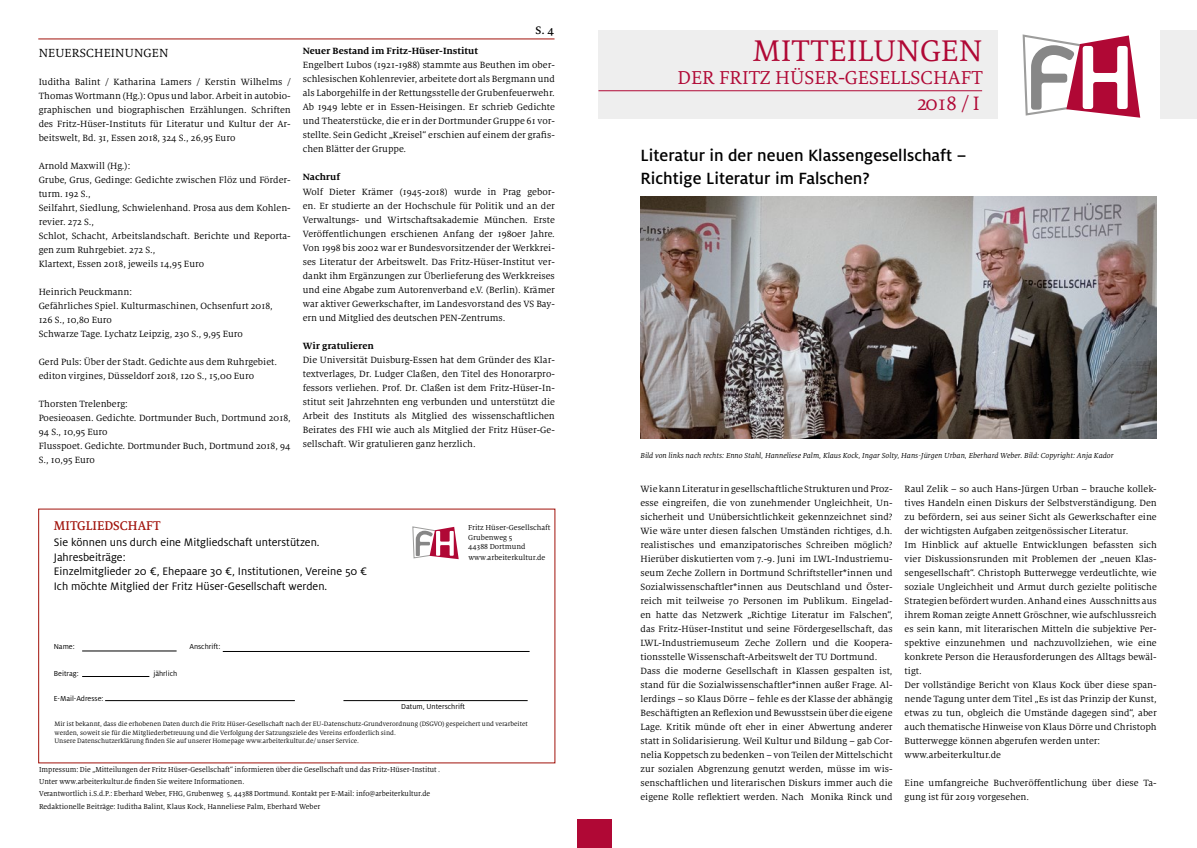
<style>
.page{position:relative;width:1197px;height:848px;background:#fff}
.page>*{position:absolute;margin:0;border:0;box-sizing:border-box;transform-origin:0 0}
.t1{font:33px "Milo Serif OT";color:#b00835}
.t2{font:21.4px "Milo Serif OT";color:#b00835}
.t3{font:20.7px "Milo Serif OT";color:#b00835}
.t4{font:500 18px/23px "Milo OT";color:#000}
.t5{font:500 14px "Milo Serif OT";color:#a1120b;scale:.95 1}
.t6{font:13px "Milo Serif OT";letter-spacing:.01em;color:#000}
.t7{font:12px/14.5px "Milo OT";color:#000}
.t8{font:500 12px "Milo Serif OT";color:#000}
.t9{font:10px/14px "Milo Serif OT";color:#000}
.t10{font:700 10px "Milo Serif OT";color:#000}
.t11{font:8px/12px "Milo Serif OT";color:#000;scale:.95 1}
.t12{font:italic 8px "Milo Serif OT";color:#000}
.t13{font:8px/9.6px "Milo Serif OT";color:#000}
.t14{font:8px "Milo OT";color:#000}
.t15{font:7.8px "Milo Serif OT";color:#000}
.t16{font:7px/8.4px "Milo Serif OT";color:#000}
</style>
<div class="page">
<div style="left:598px;top:30px;width:598px;height:88px;background:#eee"></div>
<div style="left:998px;top:17px;width:161px;height:124px;background:#fff"></div>
<hr style="left:598px;top:90px;width:383px;height:1px;background:#b00835">
<svg style="left:1022px;top:34px;width:118px;height:84px"></svg>
<hr style="left:38px;top:39px;width:516px;height:1px;background:#a1120b">
<div style="left:577px;top:819px;width:34px;height:29px;background:#b00835"></div>
<hr style="left:82px;top:650px;width:94px;height:1px;background:#000">
<hr style="left:82px;top:676px;width:67px;height:1px;background:#000">
<hr style="left:223px;top:651px;width:306px;height:1px;background:#000">
<hr style="left:343px;top:700px;width:184px;height:1px;background:#000">
<hr style="left:105px;top:700px;width:190px;height:1px;background:#000">
<svg style="left:412px;top:526px;width:46px;height:33px"></svg>
<img style="left:640px;top:196px;width:516px;height:243px">
<h3 class="t6" style="left:39px;top:46px;width:131px">NEUERSCHEINUNGEN</h3>
<p class="t9" style="left:39px;top:75px;width:253px;text-align:justify">Iuditha Balint / Katharina Lamers / Kerstin Wilhelms / Thomas Wortmann (Hg.): Opus und labor. Arbeit in autobio&shy;graphischen und biographischen Erzählungen. Schriften des Fritz-Hüser-Instituts für Literatur und Kultur der Ar&shy;beitswelt, Bd. 31, Essen 2018, 324 S., 26,95 Euro</p>
<p class="t9" style="left:39px;top:159px;width:253px">Arnold Maxwill (Hg.):<br>Grube, Grus, Gedinge: Gedichte zwischen Flöz und Förder&shy;turm. 192 S.,<br>Seilfahrt, Siedlung, Schwielenhand. Prosa aus dem Kohlen&shy;revier. 272 S.,<br>Schlot, Schacht, Arbeitslandschaft. Berichte und Reporta&shy;gen zum Ruhrgebiet. 272 S.,<br>Klartext, Essen 2018, jeweils 14,95 Euro</p>
<p class="t9" style="left:39px;top:285px;width:235px">Heinrich Peuckmann:<br>Gefährliches Spiel. Kulturmaschinen, Ochsenfurt 2018, 126 S., 10,80 Euro<br>Schwarze Tage. Lychatz Leipzig, 230 S., 9,95 Euro</p>
<p class="t9" style="left:39px;top:355px;width:240px">Gerd Puls: Über der Stadt. Gedichte aus dem Ruhrgebiet. editon virgines, Düsseldorf 2018, 120 S., 15,00 Euro</p>
<p class="t9" style="left:39px;top:397px;width:253px">Thorsten Trelenberg:<br>Poesieoasen. Gedichte. Dortmunder Buch, Dortmund 2018, 94 S., 10,95 Euro<br>Flusspoet. Gedichte. Dortmunder Buch, Dortmund 2018, 94<br>S., 10,95 Euro</p>
<p class="t8" style="left:535px;top:24px;width:20px">S. 4</p>
<p class="t10" style="left:303px;top:46px;width:177px">Neuer Bestand im Fritz-Hüser-Institut</p>
<p class="t9" style="left:303px;top:58px;width:253px;text-align:justify">Engelbert Lubos (1921-1988) stammte aus Beuthen im ober&shy;schlesischen Kohlenrevier, arbeitete dort als Bergmann und als Laborgehilfe in der Rettungsstelle der Grubenfeuerwehr.<br>Ab 1949 lebte er in Essen-Heisingen. Er schrieb Gedichte und Theaterstücke, die er in der Dortmunder Gruppe 61 vor&shy;stellte. Sein Gedicht „Kreisel“ erschien auf einem der grafis&shy;chen Blätter der Gruppe.</p>
<p class="t10" style="left:303px;top:172px;width:39px">Nachruf</p>
<p class="t9" style="left:303px;top:184px;width:253px;text-align:justify">Wolf Dieter Krämer (1945-2018) wurde in Prag gebor&shy;en. Er studierte an der Hochschule für Politik und an der Verwaltungs- und Wirtschaftsakademie München. Erste Veröffentlichungen erschienen Anfang der 1980er Jahre.<br>Von 1998 bis 2002 war er Bundesvorsitzender der Werkkrei&shy;ses Literatur der Arbeitswelt. Das Fritz-Hüser-Institut ver&shy;dankt ihm Ergänzungen zur Überlieferung des Werkkreises und eine Abgabe zum Autorenverband e.V. (Berlin). Krämer war aktiver Gewerkschafter, im Landesvorstand des VS Bay&shy;ern und Mitglied des deutschen PEN-Zentrums.</p>
<p class="t10" style="left:303px;top:340px;width:72px">Wir gratulieren</p>
<p class="t9" style="left:303px;top:352px;width:253px;text-align:justify">Die Universität Duisburg-Essen hat dem Gründer des Klar&shy;textverlages, Dr. Ludger Claßen, den Titel des Honorarpro&shy;fessors verliehen. Prof. Dr. Claßen ist dem Fritz-Hüser-In&shy;stitut seit Jahrzehnten eng verbunden und unterstützt die Arbeit des Instituts als Mitglied des wissenschaftlichen Beirates des FHI wie auch als Mitglied der Fritz Hüser-Ge&shy;sellschaft. Wir gratulieren ganz herzlich.</p>
<h3 class="t5" style="left:54px;top:518px;width:114px">MITGLIEDSCHAFT</h3>
<p class="t7" style="left:54px;top:535px;width:315px">Sie können uns durch eine Mitgliedschaft unterstützen.<br>Jahresbeiträge:<br>Einzelmitglieder 20 €, Ehepaare 30 €, Institutionen, Vereine 50 € Ich möchte Mitglied der Fritz Hüser-Gesellschaft werden.</p>
<p class="t14" style="left:54px;top:642px;width:22px">Name:</p>
<p class="t14" style="left:189px;top:642px;width:33px">Anschrift:</p>
<p class="t14" style="left:54px;top:669px;width:26px">Beitrag:</p>
<p class="t14" style="left:153px;top:669px;width:25px">jährlich</p>
<p class="t14" style="left:54px;top:694px;width:51px">E-Mail-Adresse:</p>
<p class="t13" style="left:468px;top:523px;width:84px">Fritz Hüser-Gesellschaft<br>Grubenweg 5<br>44388 Dortmund</p>
<p class="t13" style="left:468px;top:553px;width:79px">www.arbeiterkultur.de</p>
<p class="t14" style="left:401px;top:702px;width:65px">Datum, Unterschrift</p>
<p class="t16" style="left:54px;top:720px;width:474px">Mir ist bekannt, dass die erhobenen Daten durch die Fritz Hüser-Gesellschaft nach der EU-Datenschutz-Grundverordnung (DSGVO) gespeichert und verarbeitet werden, soweit sie für die Mitgliederbetreuung und die Verfolgung der Satzungsziele des Vereins erforderlich sind.<br>Unsere Datenschutzerklärung finden Sie auf unserer Homepage www.arbeiterkultur.de/ unser Service.</p>
<p class="t11" style="left:39px;top:764px;width:424px">Impressum: Die „Mitteilungen der Fritz Hüser-Gesellschaft“ informieren über die Gesellschaft und das Fritz-Hüser-Institut .<br>Unter www.arbeiterkultur.de finden Sie weitere Informationen.<br>Verantwortlich i.S.d.P.: Eberhard Weber, FHG, Grubenweg 5, 44388 Dortmund. Kontakt per E-Mail: info@arbeiterkultur.de</p>
<p class="t15" style="left:39px;top:802px;width:283px">Redaktionelle Beiträge: Iuditha Balint, Klaus Kock, Hanneliese Palm, Eberhard Weber</p>
<h1 class="t1" style="left:752px;top:34px;width:231px">MITTEILUNGEN</h1>
<h3 class="t3" style="left:677px;top:67px;width:307px">DER FRITZ HÜSER-GESELLSCHAFT</h3>
<h2 class="t2" style="left:917px;top:92px;width:64px">2018 / I</h2>
<h3 class="t4" style="left:640px;top:144px;width:327px">Literatur in der neuen Klassengesellschaft –<br>Richtige Literatur im Falschen?</h3>
<p class="t12" style="left:640px;top:451px;width:474px">Bild von links nach rechts: Enno Stahl, Hanneliese Palm, Klaus Kock, Ingar Solty, Hans-Jürgen Urban, Eberhard Weber. Bild: Copyright: Anja Kador</p>
<p class="t9" style="left:640px;top:481px;width:253px">Wie kann Literatur in gesellschaftliche Strukturen und Proz&shy;esse eingreifen, die von zunehmender Ungleichheit, Un&shy;sicherheit und Unübersichtlichkeit gekennzeichnet sind?<br>Wie wäre unter diesen falschen Umständen richtiges, d.h. realistisches und emanzipatorisches Schreiben möglich?<br>Hierüber diskutierten vom 7.-9. Juni im LWL-Industriemu&shy;seum Zeche Zollern in Dortmund Schriftsteller*innen und Sozialwissenschaftler*innen aus Deutschland und Öster&shy;reich mit teilweise 70 Personen im Publikum. Eingelad&shy;en hatte das Netzwerk „Richtige Literatur im Falschen“, das Fritz-Hüser-Institut und seine Fördergesellschaft, das LWL-Industriemuseum Zeche Zollern und die Koopera&shy;tionsstelle Wissenschaft-Arbeitswelt der TU Dortmund.<br>Dass die moderne Gesellschaft in Klassen gespalten ist, stand für die Sozialwissenschaftler*innen außer Frage. Al&shy;lerdings – so Klaus Dörre – fehle es der Klasse der abhängig Beschäftigten an Reflexion und Bewusstsein über die eigene Lage. Kritik münde oft eher in einer Abwertung anderer statt in Solidarisierung. Weil Kultur und Bildung – gab Cor&shy;nelia Koppetsch zu bedenken – von Teilen der Mittelschicht zur sozialen Abgrenzung genutzt werden, müsse im wis&shy;senschaftlichen und literarischen Diskurs immer auch die eigene Rolle reflektiert werden. Nach Monika Rinck und</p>
<p class="t9" style="left:904px;top:481px;width:253px">Raul Zelik – so auch Hans-Jürgen Urban – brauche kollek&shy;tives Handeln einen Diskurs der Selbstverständigung. Den zu befördern, sei aus seiner Sicht als Gewerkschafter eine der wichtigsten Aufgaben zeitgenössischer Literatur.<br>Im Hinblick auf aktuelle Entwicklungen befassten sich vier Diskussionsrunden mit Problemen der „neuen Klas&shy;sengesellschaft“. Christoph Butterwegge verdeutlichte, wie soziale Ungleichheit und Armut durch gezielte politische Strategien befördert wurden. Anhand eines Ausschnitts aus ihrem Roman zeigte Annett Gröschner, wie aufschlussreich es sein kann, mit literarischen Mitteln die subjektive Per&shy;spektive einzunehmen und nachzuvollziehen, wie eine konkrete Person die Herausforderungen des Alltags bewäl&shy;tigt.<br>Der vollständige Bericht von Klaus Kock über diese span&shy;nende Tagung unter dem Titel „Es ist das Prinzip der Kunst, etwas zu tun, obgleich die Umstände dagegen sind“, aber auch thematische Hinweise von Klaus Dörre und Christoph Butterwegge können abgerufen werden unter: www.arbeiterkultur.de</p>
<p class="t9" style="left:904px;top:775px;width:253px">Eine umfangreiche Buchveröffentlichung über diese Ta&shy;gung ist für 2019 vorgesehen.</p>
</div>
